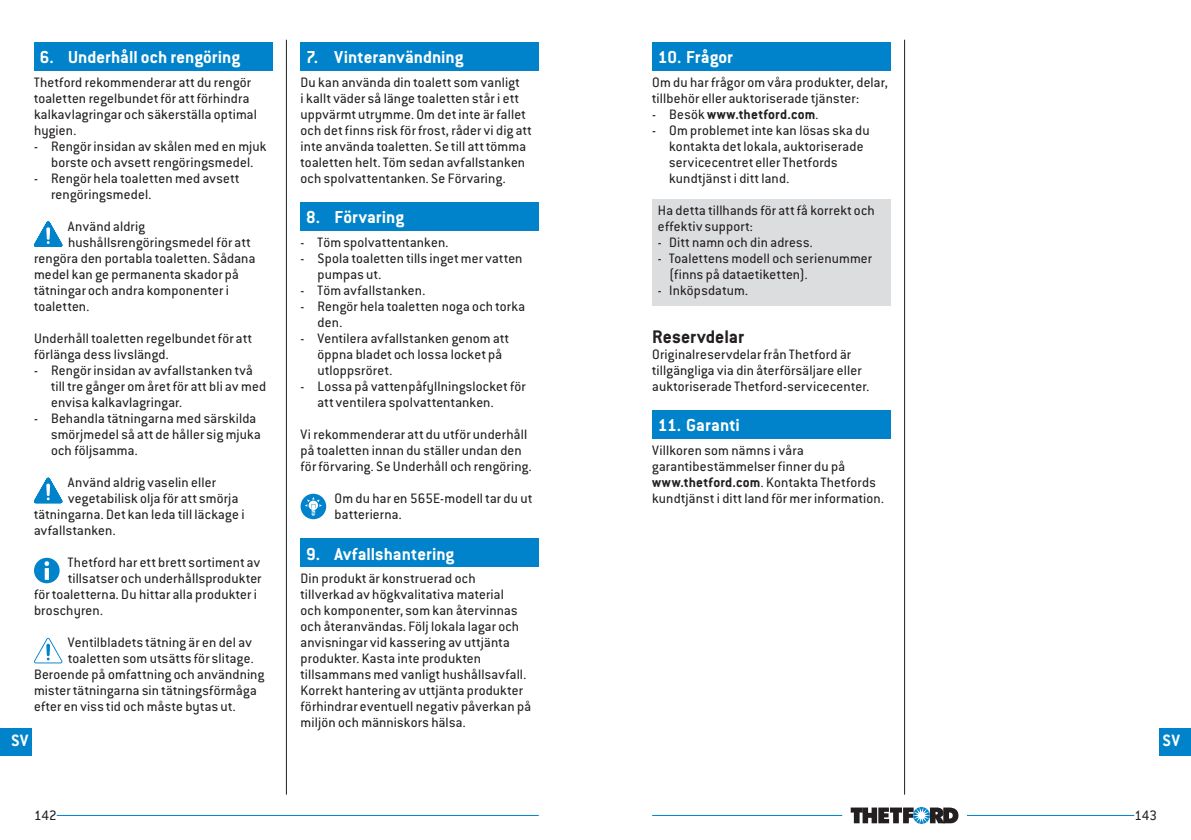
<style>
.page{position:relative;width:1191px;height:840px;background:#fff}
.page>*{position:absolute;margin:0;border:0;box-sizing:border-box;transform-origin:0 0}
.t1{font:700 20px "Conduit ITC Pro";letter-spacing:-.005em;color:#231f20}
.t2{font:700 19px "Conduit ITC Pro";color:#fff}
.t3{font:700 18px "Conduit ITC Pro";color:#fff}
.t4{font:15px/16px "Conduit ITC Pro";letter-spacing:.015em;color:#231f20}
.t5{font:700 15px "Conduit ITC Pro";letter-spacing:.02em;color:#231f20}
.s1{font-weight:400}
.s2{font-weight:700}
</style>
<div class="page">
<hr style="left:286px;top:40px;width:1px;height:754px;background:#231f20">
<hr style="left:904px;top:40px;width:1px;height:754px;background:#231f20">
<hr style="left:57px;top:814px;width:482px;height:1px;background:#0083ca">
<hr style="left:967px;top:814px;width:167px;height:1px;background:#0083ca">
<svg style="left:850px;top:807px;width:108px;height:16px"></svg>
<hr style="left:652px;top:814px;width:190px;height:1px;background:#0083ca">
<div style="left:34px;top:42px;width:238px;height:28px;background:#0083ca"></div>
<svg style="left:34px;top:221px;width:28px;height:26px"></svg>
<svg style="left:34px;top:477px;width:28px;height:26px"></svg>
<div style="left:34px;top:557px;width:26px;height:26px;background:#0083ca;border-radius:50%"></div>
<svg style="left:44px;top:561px;width:5px;height:18px"></svg>
<svg style="left:34px;top:637px;width:28px;height:26px"></svg>
<div style="left:300px;top:42px;width:239px;height:28px;background:#0083ca"></div>
<div style="left:300px;top:202px;width:239px;height:28px;background:#0083ca"></div>
<svg style="left:300px;top:493px;width:26px;height:26px"></svg>
<svg style="left:305px;top:496px;width:17px;height:19px"></svg>
<div style="left:300px;top:538px;width:239px;height:28px;background:#0083ca"></div>
<div style="left:652px;top:199px;width:238px;height:106px;background:#dcdddf"></div>
<div style="left:652px;top:42px;width:238px;height:28px;background:#0083ca"></div>
<div style="left:652px;top:410px;width:238px;height:28px;background:#0083ca"></div>
<div style="left:0;top:727px;width:31px;height:28px;background:#0083ca"></div>
<div style="left:1159px;top:727px;width:32px;height:28px;background:#0083ca"></div>
<p class="t2" style="left:40px;top:46px;width:202px">6. Underhåll och rengöring</p>
<p class="t4" style="left:34px;top:74px;width:224px">Thetford rekommenderar att du rengör toaletten regelbundet för att förhindra kalkavlagringar och säkerställa optimal hygien.</p>
<p class="t4" style="left:34px;top:138px;width:234px;text-align:center">- Rengör insidan av skålen med en mjuk borste och avsett rengöringsmedel.</p>
<p class="t4" style="left:51px;top:170px;width:190px;text-indent:-17px">- Rengör hela toaletten med avsett rengöringsmedel.</p>
<p class="t4" style="left:68px;top:218px;width:79px">Använd aldrig</p>
<p class="t4" style="left:68px;top:234px;width:184px">hushållsrengöringsmedel för att</p>
<p class="t4" style="left:34px;top:250px;width:223px">rengöra den portabla toaletten. Sådana</p>
<p class="t4" style="left:34px;top:266px;width:206px">medel kan ge permanenta skador på</p>
<p class="t4" style="left:34px;top:282px;width:196px">tätningar och andra komponenter i</p>
<p class="t4" style="left:34px;top:298px;width:57px">toaletten.</p>
<p class="t4" style="left:34px;top:330px;width:219px">Underhåll toaletten regelbundet för att förlänga dess livslängd.</p>
<p class="t4" style="left:51px;top:362px;width:217px;text-indent:-17px">- Rengör insidan av avfallstanken två till tre gånger om året för att bli av med envisa kalkavlagringar.</p>
<p class="t4" style="left:51px;top:410px;width:211px;text-indent:-17px">- Behandla tätningarna med särskilda smörjmedel så att de håller sig mjuka och följsamma.</p>
<p class="t4" style="left:68px;top:474px;width:149px">Använd aldrig vaselin eller</p>
<p class="t4" style="left:68px;top:490px;width:172px">vegetabilisk olja för att smörja</p>
<p class="t4" style="left:34px;top:506px;width:212px">tätningarna. Det kan leda till läckage i</p>
<p class="t4" style="left:34px;top:522px;width:83px">avfallstanken.</p>
<p class="t4" style="left:68px;top:554px;width:194px">Thetford har ett brett sortiment av</p>
<p class="t4" style="left:68px;top:570px;width:195px">tillsatser och underhållsprodukter</p>
<p class="t4" style="left:34px;top:586px;width:224px">för toaletterna. Du hittar alla produkter i</p>
<p class="t4" style="left:34px;top:602px;width:70px">broschyren.</p>
<p class="t4" style="left:68px;top:634px;width:185px">Ventilbladets tätning är en del av</p>
<p class="t4" style="left:68px;top:650px;width:187px">toaletten som utsätts för slitage.</p>
<p class="t4" style="left:34px;top:666px;width:232px">Beroende på omfattning och användning</p>
<p class="t4" style="left:34px;top:682px;width:224px">mister tätningarna sin tätningsförmåga</p>
<p class="t4" style="left:34px;top:698px;width:203px">efter en viss tid och måste bytas ut.</p>
<p class="t2" style="left:306px;top:46px;width:159px">7. Vinteranvändning</p>
<p class="t4" style="left:300px;top:74px;width:232px">Du kan använda din toalett som vanligt<br>i kallt väder så länge toaletten står i ett uppvärmt utrymme. Om det inte är fallet och det finns risk för frost, råder vi dig att inte använda toaletten. Se till att tömma toaletten helt. Töm sedan avfallstanken och spolvattentanken. Se Förvaring.</p>
<p class="t2" style="left:306px;top:206px;width:99px">8. Förvaring</p>
<p class="t4" style="left:300px;top:234px;width:149px">- Töm spolvattentanken.</p>
<p class="t4" style="left:317px;top:250px;width:206px;text-indent:-17px">- Spola toaletten tills inget mer vatten pumpas ut.</p>
<p class="t4" style="left:300px;top:282px;width:126px">- Töm avfallstanken.</p>
<p class="t4" style="left:317px;top:298px;width:209px;text-indent:-17px">- Rengör hela toaletten noga och torka den.</p>
<p class="t4" style="left:317px;top:330px;width:193px;text-indent:-17px">- Ventilera avfallstanken genom att öppna bladet och lossa locket på utloppsröret.</p>
<p class="t4" style="left:317px;top:378px;width:209px;text-indent:-17px">- Lossa på vattenpåfyllningslocket för att ventilera spolvattentanken.</p>
<p class="t4" style="left:300px;top:426px;width:233px">Vi rekommenderar att du utför underhåll på toaletten innan du ställer undan den för förvaring. Se Underhåll och rengöring.</p>
<p class="t4" style="left:334px;top:490px;width:199px">Om du har en 565E-modell tar du ut batterierna.</p>
<p class="t2" style="left:306px;top:542px;width:150px">9. Avfallshantering</p>
<p class="t4" style="left:300px;top:570px;width:232px">Din produkt är konstruerad och tillverkad av högkvalitativa material<br>och komponenter, som kan återvinnas och återanvändas. Följ lokala lagar och anvisningar vid kassering av uttjänta produkter. Kasta inte produkten tillsammans med vanligt hushållsavfall.<br>Korrekt hantering av uttjänta produkter förhindrar eventuell negativ påverkan på miljön och människors hälsa.</p>
<p class="t2" style="left:658px;top:46px;width:77px">10. Frågor</p>
<p class="t4" style="left:652px;top:74px;width:237px">Om du har frågor om våra produkter, delar, tillbehör eller auktoriserade tjänster:</p>
<p class="t5" style="left:652px;top:105px;width:168px"><span class="s1">- Besök</span> www.thetford.com<span class="s1">.</span></p>
<p class="t4" style="left:669px;top:122px;width:202px;text-indent:-17px">- Om problemet inte kan lösas ska du kontakta det lokala, auktoriserade servicecentret eller Thetfords kundtjänst i ditt land.</p>
<p class="t4" style="left:658px;top:202px;width:218px">Ha detta tillhands för att få korrekt och effektiv support:</p>
<p class="t4" style="left:658px;top:234px;width:156px">- Ditt namn och din adress.</p>
<p class="t4" style="left:669px;top:250px;width:204px;text-indent:-11px">- Toalettens modell och serienummer (finns på dataetiketten).</p>
<p class="t4" style="left:658px;top:282px;width:92px">- Inköpsdatum.</p>
<h1 class="t1" style="left:652px;top:325px;width:93px">Reservdelar</h1>
<p class="t4" style="left:652px;top:346px;width:218px">Originalreservdelar från Thetford är tillgängliga via din återförsäljare eller auktoriserade Thetford-servicecenter.</p>
<p class="t2" style="left:658px;top:414px;width:84px">11. Garanti</p>
<p class="t4" style="left:652px;top:442px;width:233px">Villkoren som nämns i våra garantibestämmelser finner du på <span class="s2">www.thetford.com</span>. Kontakta Thetfords kundtjänst i ditt land för mer information.</p>
<p class="t3" style="left:11px;top:729px;width:19px">SV</p>
<p class="t3" style="left:1162px;top:729px;width:19px">SV</p>
<p class="t4" style="left:34px;top:807px;width:24px">142</p>
<p class="t4" style="left:1134px;top:807px;width:24px">143</p>
</div>
